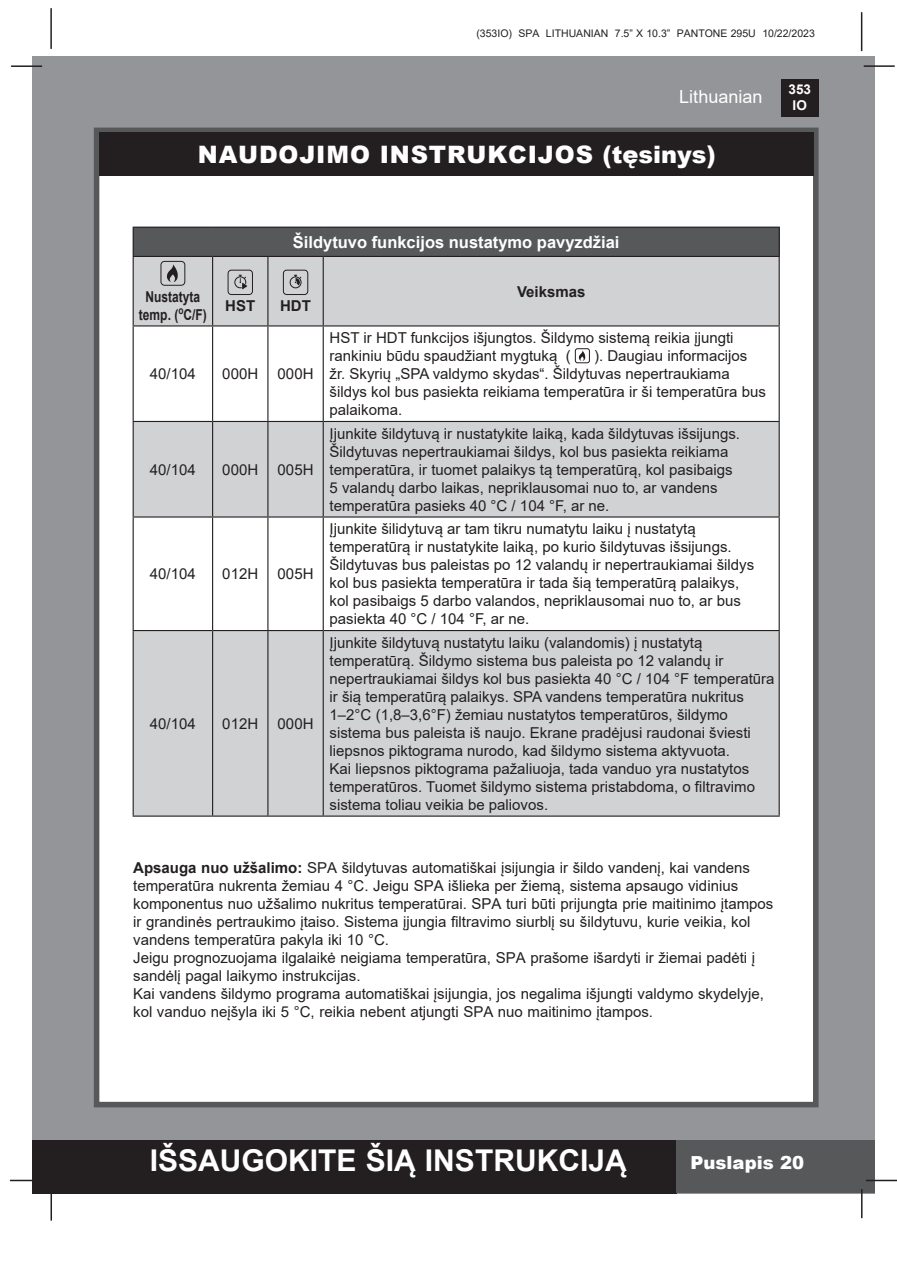
<style>
.page{position:relative;width:897px;height:1264px;background:#fff}
.page>*{position:absolute;margin:0;border:0;box-sizing:border-box;transform-origin:0 0}
.t1{font:700 30px "Arial";color:#fff}
.t2{font:900 24px "Arial";letter-spacing:.035em;color:#fff}
.t3{font:18px "Arial";color:#fff}
.t4{font:900 18px "Arial";color:#fff}
.t5{font:700 16.5px "Arial";color:#fff}
.t6{font:15px/18px "Arial";color:#231f20}
.t7{font:700 15px/18px "Arial";color:#231f20;text-align:center;scale:.8 1}
.t8{font:700 15px "Arial";color:#231f20}
.t9{font:700 13.5px/16.2px "Arial";color:#fff;text-align:center}
.t10{font:10.5px "Arial";color:#231f20}
.s1{font-weight:700}
</style>
<div class="page">
<div style="left:33px;top:56px;width:842px;height:1137px;background:#939598"></div>
<div style="left:780px;top:79px;width:38px;height:38px;background:#231f20"></div>
<hr style="left:863px;top:65px;width:31px;height:2px;background:#231f20">
<hr style="left:50px;top:8px;width:2px;height:41px;background:#231f20">
<hr style="left:860px;top:12px;width:2px;height:39px;background:#231f20">
<div style="left:33px;top:1140px;width:644px;height:53px;background:#231f20"></div>
<div style="left:676px;top:1140px;width:199px;height:53px;background:#57585a"></div>
<hr style="left:865px;top:1179px;width:31px;height:2px;background:#231f20">
<hr style="left:860px;top:1189px;width:2px;height:29px;background:#231f20">
<hr style="left:50px;top:1190px;width:2px;height:30px;background:#231f20">
<hr style="left:10px;top:1179px;width:31px;height:2px;background:#231f20">
<hr style="left:11px;top:65px;width:31px;height:2px;background:#231f20">
<div style="left:94px;top:128px;width:724px;height:979px;background:#fff;border:6px solid #57585a"></div>
<div style="left:99px;top:132px;width:714px;height:44px;background:#231f20"></div>
<div style="left:133px;top:227px;width:646px;height:29px;background:#57585a"></div>
<div style="left:134px;top:257px;width:644px;height:558px;background:#d1d2d4"></div>
<svg style="left:134px;top:326px;width:644px;height:304px"></svg>
<hr style="left:133px;top:227px;width:79px;height:1px;background:#231f20">
<svg style="left:133px;top:228px;width:1px;height:28px"></svg>
<hr style="left:212px;top:227px;width:56px;height:1px;background:#231f20">
<hr style="left:268px;top:227px;width:55px;height:1px;background:#231f20">
<hr style="left:323px;top:227px;width:456px;height:1px;background:#231f20">
<svg style="left:778px;top:228px;width:1px;height:28px"></svg>
<hr style="left:133px;top:256px;width:79px;height:1px;background:#231f20">
<hr style="left:133px;top:257px;width:1px;height:68px;background:#231f20">
<hr style="left:212px;top:256px;width:56px;height:1px;background:#231f20">
<hr style="left:212px;top:257px;width:1px;height:68px;background:#231f20">
<hr style="left:268px;top:256px;width:55px;height:1px;background:#231f20">
<hr style="left:267px;top:257px;width:1px;height:68px;background:#231f20">
<hr style="left:323px;top:256px;width:456px;height:1px;background:#231f20">
<hr style="left:322px;top:257px;width:2px;height:68px;background:#231f20">
<hr style="left:778px;top:257px;width:1px;height:68px;background:#231f20">
<hr style="left:133px;top:325px;width:79px;height:1px;background:#231f20">
<hr style="left:133px;top:326px;width:1px;height:95px;background:#231f20">
<hr style="left:212px;top:325px;width:56px;height:1px;background:#231f20">
<hr style="left:212px;top:326px;width:1px;height:95px;background:#231f20">
<hr style="left:268px;top:325px;width:55px;height:1px;background:#231f20">
<hr style="left:267px;top:326px;width:1px;height:95px;background:#231f20">
<hr style="left:323px;top:325px;width:456px;height:1px;background:#231f20">
<hr style="left:322px;top:326px;width:2px;height:95px;background:#231f20">
<hr style="left:778px;top:326px;width:1px;height:95px;background:#231f20">
<hr style="left:133px;top:421px;width:79px;height:1px;background:#231f20">
<hr style="left:133px;top:422px;width:1px;height:94px;background:#231f20">
<hr style="left:212px;top:421px;width:56px;height:1px;background:#231f20">
<hr style="left:212px;top:422px;width:1px;height:94px;background:#231f20">
<hr style="left:268px;top:421px;width:55px;height:1px;background:#231f20">
<hr style="left:267px;top:422px;width:1px;height:94px;background:#231f20">
<hr style="left:323px;top:421px;width:456px;height:1px;background:#231f20">
<hr style="left:322px;top:422px;width:2px;height:94px;background:#231f20">
<hr style="left:778px;top:422px;width:1px;height:94px;background:#231f20">
<hr style="left:133px;top:516px;width:79px;height:1px;background:#231f20">
<hr style="left:133px;top:517px;width:1px;height:113px;background:#231f20">
<hr style="left:212px;top:516px;width:56px;height:1px;background:#231f20">
<hr style="left:212px;top:517px;width:1px;height:113px;background:#231f20">
<hr style="left:268px;top:516px;width:55px;height:1px;background:#231f20">
<hr style="left:267px;top:517px;width:1px;height:113px;background:#231f20">
<hr style="left:323px;top:516px;width:456px;height:1px;background:#231f20">
<hr style="left:322px;top:517px;width:2px;height:113px;background:#231f20">
<hr style="left:778px;top:517px;width:1px;height:113px;background:#231f20">
<hr style="left:133px;top:630px;width:79px;height:1px;background:#231f20">
<hr style="left:133px;top:631px;width:1px;height:184px;background:#231f20">
<hr style="left:212px;top:630px;width:56px;height:1px;background:#231f20">
<hr style="left:212px;top:631px;width:1px;height:184px;background:#231f20">
<hr style="left:268px;top:630px;width:55px;height:1px;background:#231f20">
<hr style="left:267px;top:631px;width:1px;height:184px;background:#231f20">
<hr style="left:323px;top:630px;width:456px;height:1px;background:#231f20">
<hr style="left:322px;top:631px;width:2px;height:184px;background:#231f20">
<hr style="left:778px;top:631px;width:1px;height:184px;background:#231f20">
<hr style="left:133px;top:815px;width:79px;height:1px;background:#231f20">
<hr style="left:212px;top:815px;width:56px;height:1px;background:#231f20">
<hr style="left:268px;top:815px;width:55px;height:1px;background:#231f20">
<hr style="left:323px;top:815px;width:456px;height:1px;background:#231f20">
<div style="left:161px;top:261px;width:24px;height:24px;border:1px solid #231f20;border-radius:4px"></div>
<svg style="left:166px;top:264px;width:12px;height:18px"></svg>
<div style="left:228px;top:270px;width:24px;height:25px;border:1px solid #231f20;border-radius:3px"></div>
<svg style="left:234px;top:275px;width:13px;height:14px"></svg>
<div style="left:283px;top:270px;width:25px;height:25px;border:1px solid #231f20;border-radius:3px"></div>
<svg style="left:289px;top:275px;width:12px;height:13px"></svg>
<div style="left:575px;top:349px;width:14px;height:14px;border:1px solid #231f20;border-radius:2px"></div>
<svg style="left:578px;top:350px;width:7px;height:11px"></svg>
<p class="t10" style="left:476px;top:26px;width:340px">(353IO) SPA LITHUANIAN 7.5” X 10.3” PANTONE 295U 10/22/2023</p>
<p class="t3" style="left:679px;top:84px;width:85px">Lithuanian</p>
<p class="t2" style="left:198px;top:137px;width:519px">NAUDOJIMO INSTRUKCIJOS (tęsinys)</p>
<p class="t9" style="left:788px;top:81px;width:24px">353<br>IO</p>
<p class="t5" style="left:293px;top:230px;width:328px">Šildytuvo funkcijos nustatymo pavyzdžiai</p>
<p class="t7" style="left:139px;top:287px;width:86px">Nustatyta temp. (<sup>o</sup>C/F)</p>
<p class="t8" style="left:225px;top:295px;width:31px">HST</p>
<p class="t8" style="left:280px;top:295px;width:32px">HDT</p>
<p class="t6" style="left:150px;top:365px;width:47px">40/104</p>
<p class="t6" style="left:222px;top:365px;width:37px">000H</p>
<p class="t6" style="left:277px;top:365px;width:37px">000H</p>
<p class="t6" style="left:150px;top:460px;width:47px">40/104</p>
<p class="t6" style="left:222px;top:460px;width:37px">000H</p>
<p class="t6" style="left:277px;top:460px;width:37px">005H</p>
<p class="t6" style="left:150px;top:565px;width:47px">40/104</p>
<p class="t6" style="left:222px;top:565px;width:37px">012H</p>
<p class="t6" style="left:277px;top:565px;width:37px">005H</p>
<p class="t6" style="left:150px;top:714px;width:47px">40/104</p>
<p class="t6" style="left:222px;top:714px;width:37px">012H</p>
<p class="t6" style="left:277px;top:714px;width:37px">000H</p>
<p class="t8" style="left:517px;top:281px;width:70px">Veiksmas</p>
<p class="t6" style="left:329px;top:329px;width:405px">HST ir HDT funkcijos išjungtos. Šildymo sistemą reikia įjungti rankiniu būdu spaudžiant mygtuką (</p>
<p class="t6" style="left:329px;top:347px;width:437px;text-indent:264px">). Daugiau informacijos žr. Skyrių „SPA valdymo skydas“. Šildytuvas nepertraukiama šildys kol bus pasiekta reikiama temperatūra ir ši temperatūra bus palaikoma.</p>
<p class="t6" style="left:329px;top:424px;width:412px">Įjunkite šildytuvą ir nustatykite laiką, kada šildytuvas išsijungs.<br>Šildytuvas nepertraukiamai šildys, kol bus pasiekta reikiama temperatūra, ir tuomet palaikys tą temperatūrą, kol pasibaigs 5 valandų darbo laikas, nepriklausomai nuo to, ar vandens temperatūra pasieks 40 °C / 104 °F, ar ne.</p>
<p class="t6" style="left:329px;top:520px;width:426px">Įjunkite šilidytuvą ar tam tikru numatytu laiku į nustatytą temperatūrą ir nustatykite laiką, po kurio šildytuvas išsijungs.<br>Šildytuvas bus paleistas po 12 valandų ir nepertraukiamai šildys kol bus pasiekta temperatūra ir tada šią temperatūrą palaikys, kol pasibaigs 5 darbo valandos, nepriklausomai nuo to, ar bus pasiekta 40 °C / 104 °F, ar ne.</p>
<p class="t6" style="left:329px;top:633px;width:446px">Įjunkite šildytuvą nustatytu laiku (valandomis) į nustatytą temperatūrą. Šildymo sistema bus paleista po 12 valandų ir nepertraukiamai šildys kol bus pasiekta 40 °C / 104 °F temperatūra ir šią temperatūrą palaikys. SPA vandens temperatūra nukritus 1–2°C (1,8–3,6°F) žemiau nustatytos temperatūros, šildymo sistema bus paleista iš naujo. Ekrane pradėjusi raudonai šviesti liepsnos piktograma nurodo, kad šildymo sistema aktyvuota.<br>Kai liepsnos piktograma pažaliuoja, tada vanduo yra nustatytos temperatūros. Tuomet šildymo sistema pristabdoma, o filtravimo sistema toliau veikia be paliovos.</p>
<p class="t6" style="left:133px;top:858px;width:641px"><span class="s1">Apsauga nuo užšalimo:</span> SPA šildytuvas automatiškai įsijungia ir šildo vandenį, kai vandens temperatūra nukrenta žemiau 4 °C. Jeigu SPA išlieka per žiemą, sistema apsaugo vidinius komponentus nuo užšalimo nukritus temperatūrai. SPA turi būti prijungta prie maitinimo įtampos ir grandinės pertraukimo įtaiso. Sistema įjungia filtravimo siurblį su šildytuvu, kurie veikia, kol vandens temperatūra pakyla iki 10 °C.</p>
<p class="t6" style="left:133px;top:948px;width:623px">Jeigu prognozuojama ilgalaikė neigiama temperatūra, SPA prašome išardyti ir žiemai padėti į sandėlį pagal laikymo instrukcijas.</p>
<p class="t6" style="left:133px;top:984px;width:632px">Kai vandens šildymo programa automatiškai įsijungia, jos negalima išjungti valdymo skydelyje, kol vanduo neįšyla iki 5 °C, reikia nebent atjungti SPA nuo maitinimo įtampos.</p>
<h1 class="t1" style="left:150px;top:1139px;width:478px">IŠSAUGOKITE ŠIĄ INSTRUKCIJĄ</h1>
<p class="t4" style="left:690px;top:1149px;width:115px">Puslapis 20</p>
</div>
